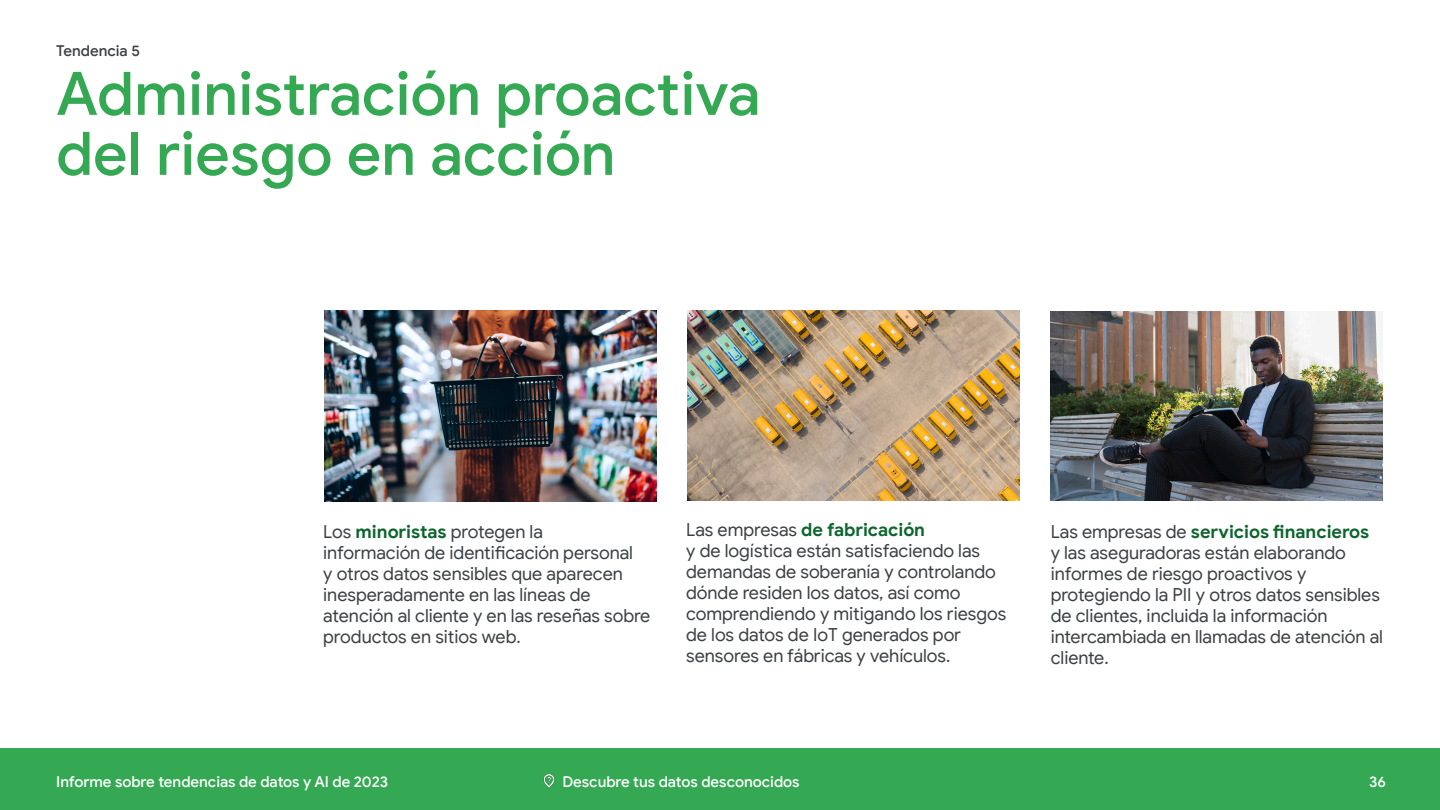
<style>
.page{position:relative;width:1440px;height:810px;background:#fff}
.page>*{position:absolute;margin:0;border:0;box-sizing:border-box;transform-origin:0 0}
.t1{font:500 60px/60px "Google Sans";letter-spacing:-.005em;color:#34a853}
.Copy_1{font:18px/21px "Google Sans";letter-spacing:-.005em;color:#3c4043}
.t2{font:500 15px "Google Sans";letter-spacing:-.005em;color:#fff}
.t3{font:500 15px "Google Sans";color:#3c4043}
.s1{font-weight:700;color:#0d652d}
</style>
<div class="page">
<img style="left:324px;top:310px;width:332px;height:191px">
<div style="left:0;top:748px;width:1440px;height:62px;background:#34a853"></div>
<img style="left:543px;top:774px;width:12px;height:14px">
<img style="left:688px;top:310px;width:331px;height:190px">
<img style="left:1051px;top:311px;width:331px;height:189px">
<p class="t3" style="left:56px;top:42px;width:85px">Tendencia 5</p>
<h2 class="t1" style="left:56px;top:64px;width:706px">Administración proactiva del riesgo en acción</h2>
<p class="Copy_1" style="left:323px;top:521px;width:329px">Los <span class="s1">minoristas</span> protegen la<br>información de identificación personal<br>y otros datos sensibles que aparecen inesperadamente en las líneas de atención al cliente y en las reseñas sobre productos en sitios web.</p>
<p class="Copy_1" style="left:686px;top:519px;width:322px">Las empresas <span class="s1">de fabricación<br></span>y de logística están satisfaciendo las demandas de soberanía y controlando dónde residen los datos, así como comprendiendo y mitigando los riesgos de los datos de IoT generados por sensores en fábricas y vehículos.</p>
<p class="Copy_1" style="left:1051px;top:521px;width:334px">Las empresas de <span class="s1">servicios financieros </span>y las aseguradoras están elaborando informes de riesgo proactivos y protegiendo la PII y otros datos sensibles de clientes, incluida la información intercambiada en llamadas de atención al cliente.</p>
<p class="t2" style="left:56px;top:773px;width:333px">Informe sobre tendencias de datos y AI de 2023</p>
<p class="t2" style="left:562px;top:773px;width:239px">Descubre tus datos desconocidos</p>
<p class="t2" style="left:1369px;top:773px;width:18px">36</p>
</div>
